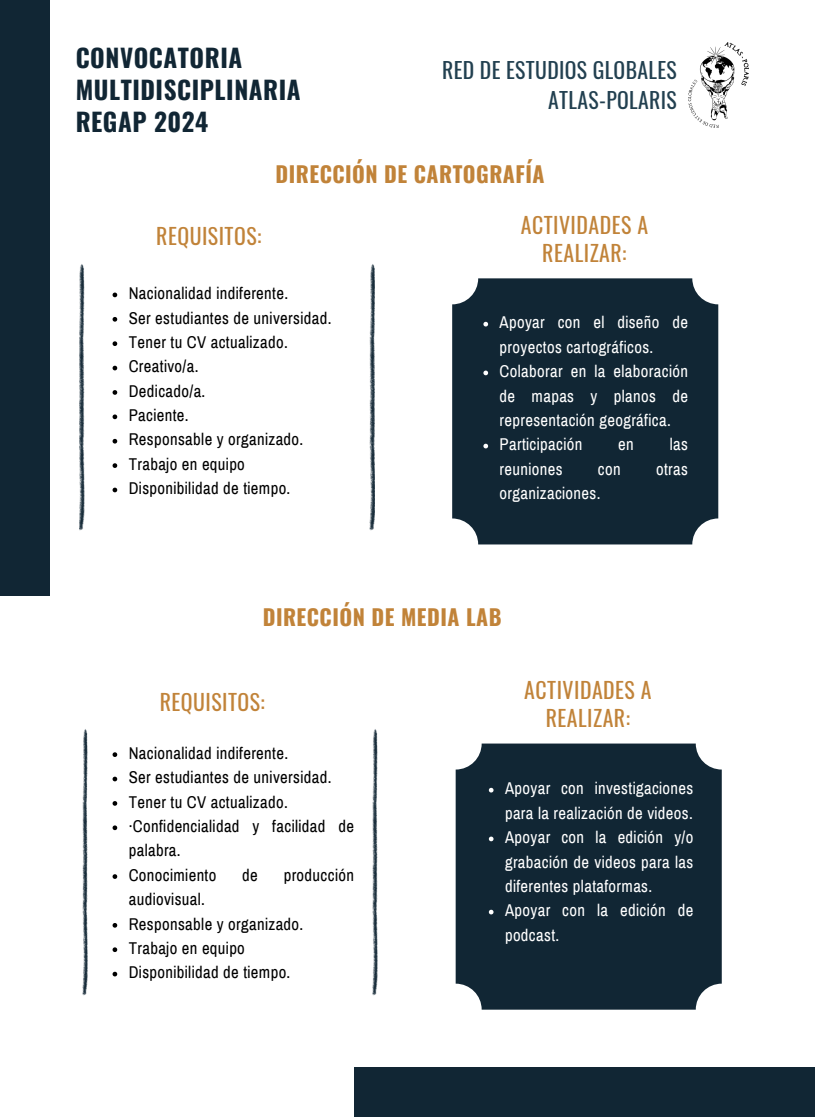
<style>
.page{position:relative;width:815px;height:1117px;background:#fff}
.page>*{position:absolute;margin:0;border:0;box-sizing:border-box;transform-origin:0 0}
.t1{font:700 25px/31.9px "Oswald";letter-spacing:.02em;color:#112634}
.t2{font:21.88px/28.1px "Oswald";letter-spacing:.02em;color:#c18339;text-align:center}
.t3{font:700 21.88px "Oswald";letter-spacing:.02em;color:#c18339}
.t4{font:21.75px/30px "Oswald";letter-spacing:.015em;color:#224050;text-align:right}
.t5{font:16.75px/24.4px "Archivo Narrow";letter-spacing:.02em;color:#000}
.t6{font:16.75px/24.4px "Archivo Narrow";letter-spacing:.02em;color:#fff}
</style>
<div class="page">
<div style="left:0;top:0;width:50px;height:595px;background:#112634"></div>
<div style="left:354px;top:1067px;width:461px;height:50px;background:#112634"></div>
<img style="left:688px;top:43px;width:60px;height:85px">
<svg style="left:79px;top:264px;width:5px;height:267px"></svg>
<svg style="left:369px;top:264px;width:6px;height:267px"></svg>
<div style="left:452px;top:278px;width:266px;height:266px;background:#112634;border-radius:26px"></div>
<svg style="left:113px;top:292px;width:4px;height:5px"></svg>
<svg style="left:113px;top:317px;width:4px;height:5px"></svg>
<svg style="left:113px;top:341px;width:4px;height:5px"></svg>
<svg style="left:113px;top:366px;width:4px;height:4px"></svg>
<svg style="left:113px;top:390px;width:4px;height:5px"></svg>
<svg style="left:113px;top:414px;width:4px;height:5px"></svg>
<svg style="left:113px;top:439px;width:4px;height:4px"></svg>
<svg style="left:113px;top:463px;width:4px;height:5px"></svg>
<svg style="left:113px;top:487px;width:4px;height:5px"></svg>
<svg style="left:483px;top:322px;width:5px;height:4px"></svg>
<svg style="left:483px;top:370px;width:5px;height:5px"></svg>
<svg style="left:483px;top:444px;width:5px;height:4px"></svg>
<svg style="left:82px;top:729px;width:6px;height:267px"></svg>
<svg style="left:372px;top:729px;width:6px;height:267px"></svg>
<div style="left:455px;top:743px;width:267px;height:266px;background:#112634;border-radius:26px"></div>
<svg style="left:113px;top:752px;width:4px;height:5px"></svg>
<svg style="left:113px;top:776px;width:4px;height:5px"></svg>
<svg style="left:113px;top:801px;width:4px;height:4px"></svg>
<svg style="left:113px;top:825px;width:4px;height:5px"></svg>
<svg style="left:113px;top:874px;width:4px;height:5px"></svg>
<svg style="left:113px;top:923px;width:4px;height:4px"></svg>
<svg style="left:113px;top:947px;width:4px;height:5px"></svg>
<svg style="left:113px;top:971px;width:4px;height:5px"></svg>
<svg style="left:489px;top:788px;width:4px;height:4px"></svg>
<svg style="left:489px;top:836px;width:4px;height:5px"></svg>
<svg style="left:489px;top:909px;width:4px;height:5px"></svg>
<p class="t1" style="left:76px;top:41px;width:226px">CONVOCATORIA<br>MULTIDISCIPLINARIA<br>REGAP 2024</p>
<p class="t4" style="left:442px;top:55px;width:236px">RED DE ESTUDIOS GLOBALES<br>ATLAS-POLARIS</p>
<h3 class="t3" style="left:275px;top:157px;width:270px">DIRECCIÓN DE CARTOGRAFÍA</h3>
<p class="t2" style="left:156px;top:221px;width:107px">REQUISITOS:</p>
<h2 class="t5" style="left:129px;top:281px;width:161px">Nacionalidad indiferente.</h2>
<h3 class="t5" style="left:129px;top:306px;width:204px">Ser estudiantes de universidad.</h3>
<p class="t5" style="left:129px;top:330px;width:161px">Tener tu CV actualizado.</p>
<p class="t5" style="left:129px;top:354px;width:71px">Creativo/a.</p>
<p class="t5" style="left:129px;top:379px;width:78px">Dedicado/a.</p>
<p class="t5" style="left:129px;top:403px;width:61px">Paciente.</p>
<p class="t5" style="left:129px;top:427px;width:176px">Responsable y organizado.</p>
<p class="t5" style="left:129px;top:452px;width:118px">Trabajo en equipo</p>
<p class="t5" style="left:129px;top:476px;width:163px">Disponibilidad de tiempo.</p>
<p class="t2" style="left:521px;top:209px;width:129px">ACTIVIDADES A<br>REALIZAR:</p>
<p class="t6" style="left:499px;top:310px;width:190px">Apoyar con el diseño de proyectos cartográficos.</p>
<h3 class="t6" style="left:499px;top:359px;width:190px;text-align:justify">Colaborar en la elaboración de mapas y planos de representación geográfica.</h3>
<p class="t6" style="left:499px;top:432px;width:84px">Participación</p>
<p class="t6" style="left:618px;top:432px;width:17px">en</p>
<p class="t6" style="left:670px;top:432px;width:20px">las</p>
<p class="t6" style="left:499px;top:457px;width:65px">reuniones</p>
<p class="t6" style="left:598px;top:457px;width:24px">con</p>
<p class="t6" style="left:656px;top:457px;width:33px">otras</p>
<p class="t6" style="left:499px;top:481px;width:102px">organizaciones.</p>
<p class="t3" style="left:263px;top:599px;width:240px">DIRECCIÓN DE MEDIA LAB</p>
<p class="t2" style="left:160px;top:686px;width:107px">REQUISITOS:</p>
<h2 class="t5" style="left:129px;top:741px;width:161px">Nacionalidad indiferente.</h2>
<h3 class="t5" style="left:129px;top:765px;width:204px">Ser estudiantes de universidad.</h3>
<p class="t5" style="left:129px;top:790px;width:161px">Tener tu CV actualizado.</p>
<p class="t5" style="left:129px;top:814px;width:227px">·Confidencialidad y facilidad de palabra.</p>
<p class="t5" style="left:129px;top:863px;width:89px">Conocimiento</p>
<p class="t5" style="left:242px;top:863px;width:17px">de</p>
<p class="t5" style="left:284px;top:863px;width:72px">producción</p>
<p class="t5" style="left:129px;top:887px;width:78px">audiovisual.</p>
<p class="t5" style="left:129px;top:911px;width:176px">Responsable y organizado.</p>
<p class="t5" style="left:129px;top:936px;width:118px">Trabajo en equipo</p>
<p class="t5" style="left:129px;top:960px;width:163px">Disponibilidad de tiempo.</p>
<p class="t2" style="left:524px;top:674px;width:129px">ACTIVIDADES A<br>REALIZAR:</p>
<p class="t6" style="left:505px;top:776px;width:190px">Apoyar con investigaciones para la realización de videos.</p>
<p class="t6" style="left:505px;top:825px;width:190px;text-align:justify">Apoyar con la edición y/o grabación de videos para las diferentes plataformas.</p>
<p class="t6" style="left:505px;top:898px;width:190px">Apoyar con la edición de podcast.</p>
</div>
